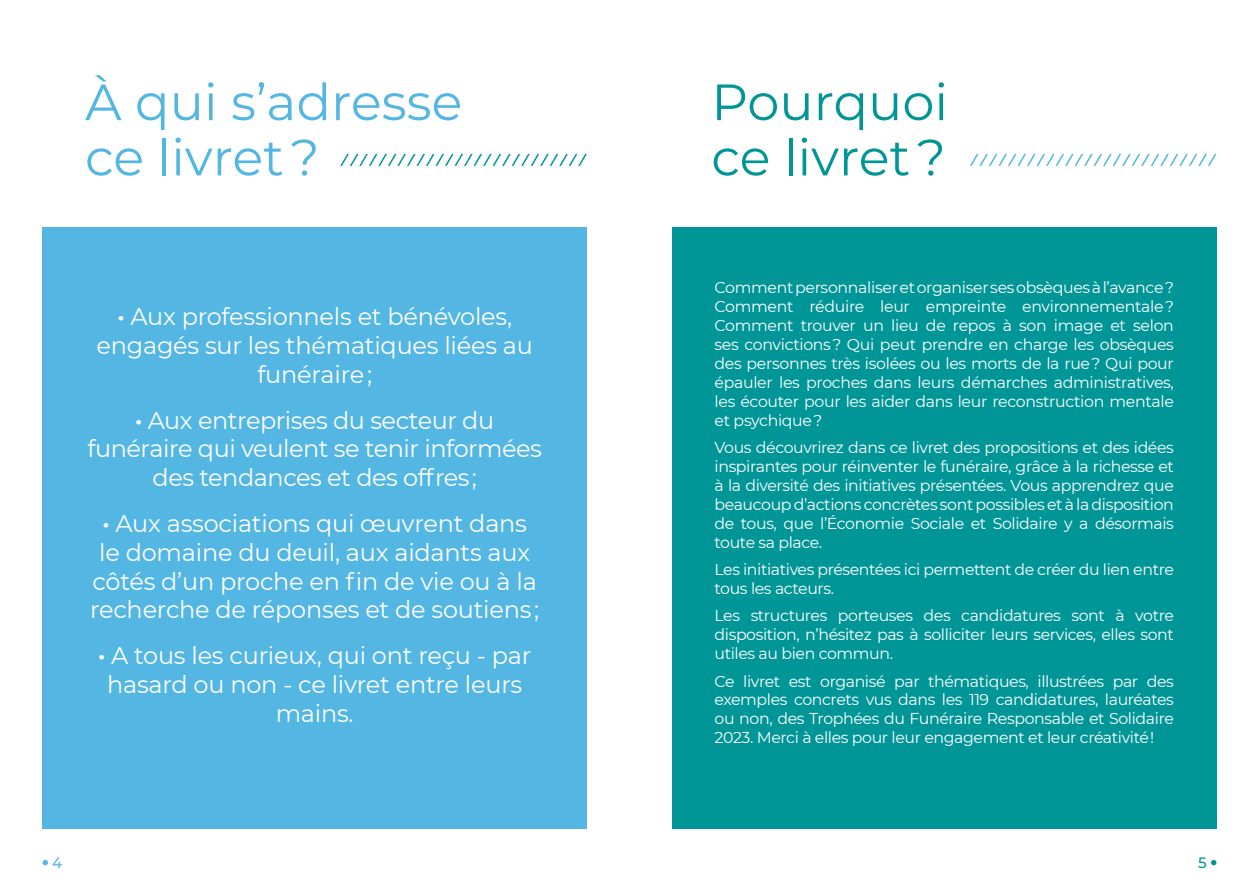
<style>
.page{position:relative;width:1259px;height:893px;background:#fff}
.page>*{position:absolute;margin:0;border:0;box-sizing:border-box;transform-origin:0 0}
.t1{font:51px "Montserrat";color:#53b6e3}
.t2{font:51px "Montserrat";color:#009597}
.t3{font:24px/28.8px "Montserrat";letter-spacing:-.01em;color:#fff;text-align:center}
.t4{font:15.75px/18.9px "Montserrat";letter-spacing:-.025em;color:#fff;text-align:justify}
.t5{font:500 15px "Montserrat";color:#53b6e3}
.t6{font:500 15px "Montserrat";color:#009597}
.s1{font-weight:700}
</style>
<div class="page">
<svg style="left:1211px;top:860px;width:5px;height:5px"></svg>
<svg style="left:43px;top:860px;width:5px;height:5px"></svg>
<div style="left:43px;top:227px;width:544px;height:602px;background:#53b6e3"></div>
<div style="left:672px;top:227px;width:544px;height:602px;background:#009597"></div>
<svg style="left:340px;top:154px;width:247px;height:12px"></svg>
<svg style="left:970px;top:154px;width:246px;height:12px"></svg>
<p class="t1" style="left:85px;top:67px;width:379px">À qui s’adresse</p>
<p class="t1" style="left:85px;top:122px;width:236px">ce livret ?</p>
<p class="t3" style="left:96px;top:301px;width:438px"><span class="s1">·</span> Aux professionnels et bénévoles, engagés sur les thématiques liées au funéraire ;</p>
<p class="t3" style="left:87px;top:405px;width:456px"><span class="s1">·</span> Aux entreprises du secteur du funéraire qui veulent se tenir informées des tendances et des offres ;</p>
<p class="t3" style="left:90px;top:508px;width:450px"><span class="s1">·</span> Aux associations qui œuvrent dans le domaine du deuil, aux aidants aux côtés d’un proche en fin de vie ou à la recherche de réponses et de soutiens ;</p>
<p class="t3" style="left:98px;top:640px;width:435px"><span class="s1">·</span> A tous les curieux, qui ont reçu - par hasard ou non - ce livret entre leurs mains.</p>
<p class="t2" style="left:711px;top:67px;width:238px">Pourquoi</p>
<p class="t2" style="left:711px;top:122px;width:236px">ce livret ?</p>
<p class="t4" style="left:714px;top:278px;width:461px">Comment personnaliser et organiser ses obsèques à l’avance ?<br>Comment réduire leur empreinte environnementale ?<br>Comment trouver un lieu de repos à son image et selon ses convictions ? Qui peut prendre en charge les obsèques des personnes très isolées ou les morts de la rue ? Qui pour épauler les proches dans leurs démarches administratives, les écouter pour les aider dans leur reconstruction mentale et psychique ?</p>
<p class="t4" style="left:714px;top:437px;width:461px">Vous découvrirez dans ce livret des propositions et des idées inspirantes pour réinventer le funéraire, grâce à la richesse et à la diversité des initiatives présentées. Vous apprendrez que beaucoup d’actions concrètes sont possibles et à la disposition de tous, que l’Économie Sociale et Solidaire y a désormais toute sa place.</p>
<p class="t4" style="left:714px;top:559px;width:461px">Les initiatives présentées ici permettent de créer du lien entre tous les acteurs.</p>
<p class="t4" style="left:714px;top:606px;width:461px">Les structures porteuses des candidatures sont à votre disposition, n’hésitez pas à solliciter leurs services, elles sont utiles au bien commun.</p>
<p class="t4" style="left:714px;top:671px;width:461px">Ce livret est organisé par thématiques, illustrées par des exemples concrets vus dans les 119 candidatures, lauréates ou non, des Trophées du Funéraire Responsable et Solidaire 2023. Merci à elles pour leur engagement et leur créativité !</p>
<p class="t5" style="left:52px;top:852px;width:12px">4</p>
<p class="t6" style="left:1198px;top:852px;width:10px">5</p>
</div>
